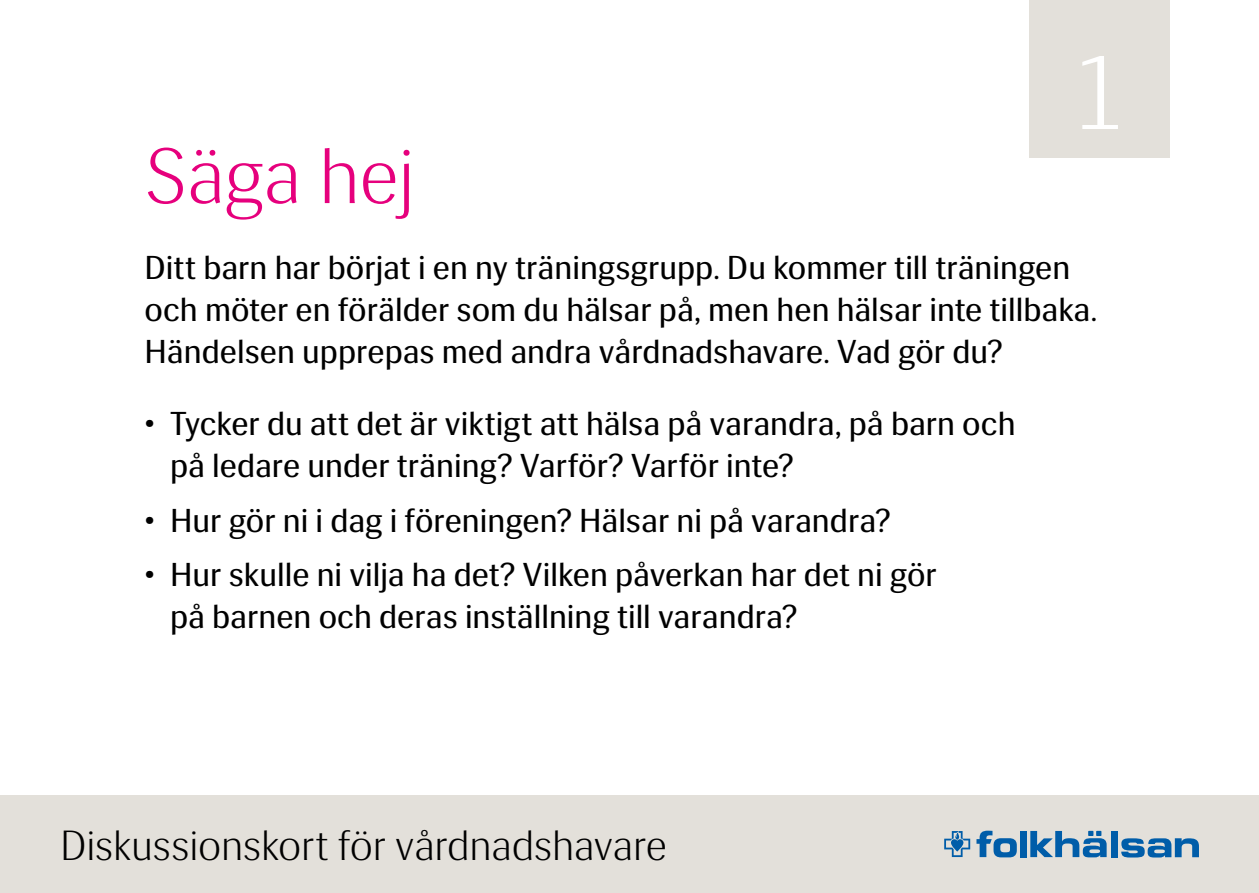
<style>
.page{position:relative;width:1259px;height:893px;background:#fff}
.page>*{position:absolute;margin:0;border:0;box-sizing:border-box;transform-origin:0 0}
.t1{font:300 108px "Siri";color:#fff}
.Rubrik{font:300 78px "Siri";letter-spacing:-.01em;color:#e6007d}
.t2{font:300 42px "Siri";letter-spacing:-.01em;color:#000}
.Brödtext{font:33px/42px "Siri";color:#000}
</style>
<div class="page">
<div style="left:0;top:795px;width:1259px;height:98px;background:#e3e0da"></div>
<svg style="left:944px;top:831px;width:26px;height:26px"></svg>
<svg style="left:976px;top:831px;width:40px;height:26px"></svg>
<div style="left:1020px;top:831px;width:6px;height:26px;background:#005da9"></div>
<div style="left:1110px;top:831px;width:7px;height:26px;background:#005da9"></div>
<svg style="left:1121px;top:838px;width:78px;height:19px"></svg>
<svg style="left:1030px;top:831px;width:76px;height:26px"></svg>
<div style="left:1029px;top:0;width:140px;height:157px;background:#e3e0da"></div>
<p class="t1" style="left:1076px;top:34px;width:48px">1</p>
<p class="Rubrik" style="left:145px;top:134px;width:272px">Säga hej</p>
<p class="Brödtext" style="left:145px;top:247px;width:954px">Ditt barn har börjat i en ny träningsgrupp. Du kommer till träningen och möter en förälder som du hälsar på, men hen hälsar inte tillbaka.<br>Händelsen upprepas med andra vårdnadshavare. Vad gör du?</p>
<p class="Brödtext" style="left:170px;top:403px;width:847px;text-indent:-26px">• Tycker du att det är viktigt att hälsa på varandra, på barn och på ledare under träning? Varför? Varför inte?</p>
<p class="Brödtext" style="left:145px;top:500px;width:747px">• Hur gör ni i dag i föreningen? Hälsar ni på varandra?</p>
<p class="Brödtext" style="left:170px;top:554px;width:768px;text-indent:-26px">• Hur skulle ni vilja ha det? Vilken påverkan har det ni gör på barnen och deras inställning till varandra?</p>
<p class="t2" style="left:60px;top:823px;width:608px">Diskussionskort för vårdnadshavare</p>
</div>
